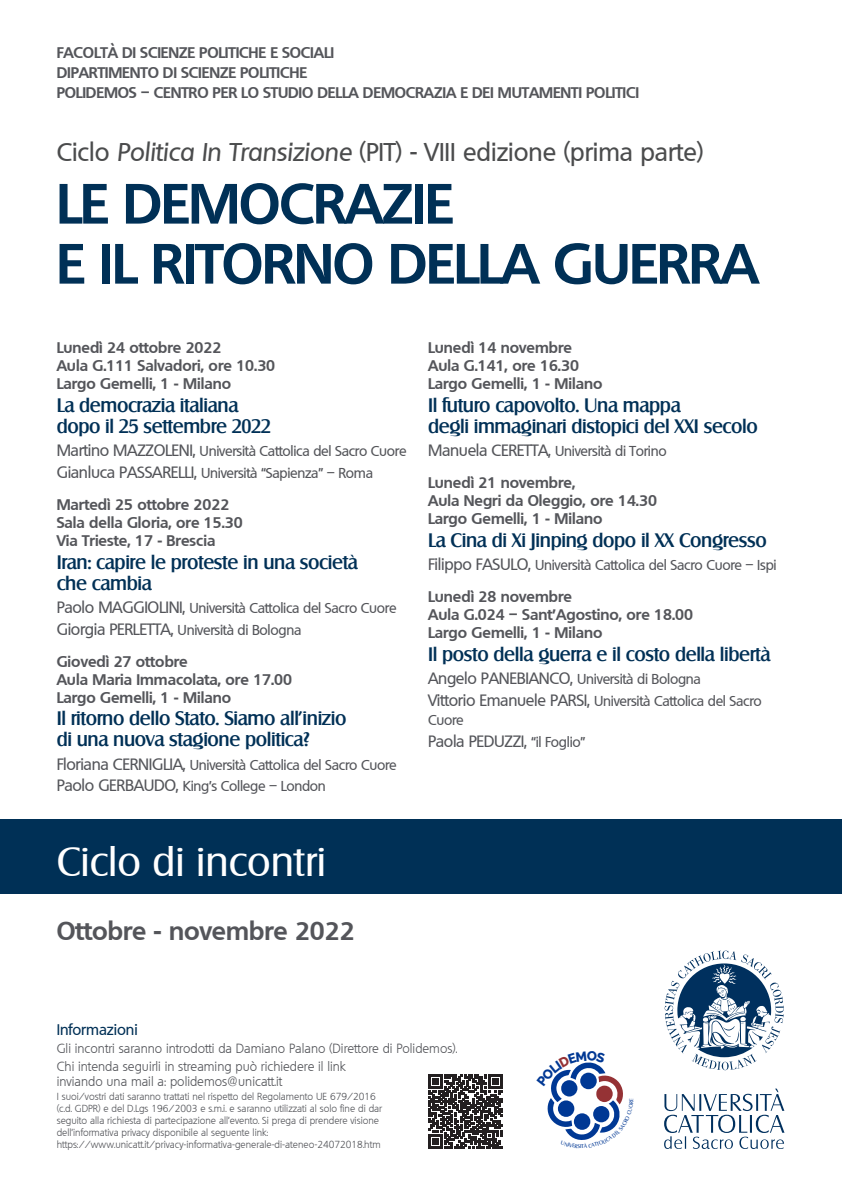
<style>
.page{position:relative;width:842px;height:1191px;background:#fff}
.page>*{position:absolute;margin:0;border:0;box-sizing:border-box;transform-origin:0 0}
.Titolo{font:700 55px/60px "Quebec";letter-spacing:-.015em;color:#003056}
.Evento{font:40px "Salzburg";color:#fff}
.Sopratitolo{font:500 25px "Quebec";color:#4b4c4d}
.Data{font:700 25px "Quebec";color:#54555a}
.Titolo_3{font:500 19px/21px "Salzburg";letter-spacing:-.02em;color:#003056}
.professore{font:500 16px "Quebec";letter-spacing:-.02em;color:#54555a}
.ora{font:700 15px/18px "Quebec";color:#54555a}
.Uni{font:700 15px "Quebec";letter-spacing:-.01em;color:#54555a}
.info_tit{font:500 15px "Quebec";color:#003056}
.professore-2{font:500 14px/19px "Quebec";letter-spacing:-.02em;color:#54555a}
.info{font:300 13px/15px "Quebec";color:#54555a}
.info-2{font:300 10px/12px "Quebec";color:#54555a}
.t1{font:5.3px "Salzburg";color:#003894}
.s1{font-style:italic}
.s2{font-size:16px}
.s3{font-size:14px}
</style>
<div class="page">
<div style="left:0;top:819px;width:842px;height:75px;background:#003056"></div>
<svg style="left:664px;top:950px;width:120px;height:120px"></svg>
<svg style="left:664px;top:1088px;width:120px;height:61px"></svg>
<svg style="left:428px;top:1074px;width:74px;height:74px"></svg>
<svg style="left:547px;top:1062px;width:76px;height:78px"></svg>
<p class="Uni" style="left:57px;top:43px;width:279px">FACOLTÀ DI SCIENZE POLITICHE E SOCIALI</p>
<p class="Uni" style="left:57px;top:62px;width:252px">DIPARTIMENTO DI SCIENZE POLITICHE</p>
<p class="Uni" style="left:57px;top:82px;width:584px">POLIDEMOS – CENTRO PER LO STUDIO DELLA DEMOCRAZIA E DEI MUTAMENTI POLITICI</p>
<p class="Sopratitolo" style="left:57px;top:135px;width:648px">Ciclo <span class="s1">Politica In Transizione</span> (PIT) - VIII edizione (prima parte)</p>
<p class="Titolo" style="left:57px;top:172px;width:703px">LE DEMOCRAZIE<br>E IL RITORNO DELLA GUERRA</p>
<p class="ora" style="left:57px;top:338px;width:220px">Lunedì 24 ottobre 2022<br>Aula G.111 Salvadori, ore 10.30<br>Largo Gemelli, 1 - Milano</p>
<p class="Titolo_3" style="left:57px;top:394px;width:216px">La democrazia italiana dopo il 25 settembre 2022</p>
<p class="professore-2" style="left:57px;top:441px;width:351px"><span class="s2">Martino MAZZOLENI,</span> Università Cattolica del Sacro Cuore</p>
<p class="professore-2" style="left:57px;top:463px;width:318px"><span class="s2">Gianluca PASSARELLI,</span> Università “Sapienza” – Roma</p>
<p class="ora" style="left:57px;top:495px;width:188px">Martedì 25 ottobre 2022<br>Sala della Gloria, ore 15.30<br>Via Trieste, 17 - Brescia</p>
<p class="Titolo_3" style="left:57px;top:551px;width:303px">Iran: capire le proteste in una società che cambia</p>
<p class="professore-2" style="left:57px;top:598px;width:341px"><span class="s2">Paolo MAGGIOLINI,</span> Università Cattolica del Sacro Cuore</p>
<p class="professore-2" style="left:57px;top:620px;width:246px"><span class="s2">Giorgia PERLETTA,</span> Università di Bologna</p>
<p class="ora" style="left:57px;top:652px;width:237px">Giovedì 27 ottobre<br>Aula Maria Immacolata, ore 17.00<br>Largo Gemelli, 1 - Milano</p>
<p class="Titolo_3" style="left:57px;top:708px;width:291px">Il ritorno dello Stato. Siamo all’inizio di una nuova stagione politica?</p>
<p class="professore-2" style="left:57px;top:755px;width:342px"><span class="s2">Floriana CERNIGLIA,</span> Università Cattolica del Sacro Cuore</p>
<p class="professore-2" style="left:57px;top:776px;width:271px"><span class="s2">Paolo GERBAUDO,</span> King’s College – London</p>
<p class="Evento" style="left:57px;top:837px;width:271px">Ciclo di incontri</p>
<p class="Data" style="left:57px;top:914px;width:299px">Ottobre - novembre 2022</p>
<p class="ora" style="left:428px;top:338px;width:176px">Lunedì 14 novembre<br>Aula G.141, ore 16.30<br>Largo Gemelli, 1 - Milano</p>
<p class="Titolo_3" style="left:428px;top:394px;width:331px">Il futuro capovolto. Una mappa<br>degli immaginari distopici del XXI secolo</p>
<p class="professore-2" style="left:428px;top:441px;width:240px"><span class="s2">Manuela CERETTA,</span> Università di Torino</p>
<p class="ora" style="left:428px;top:473px;width:230px">Lunedì 21 novembre,<br>Aula Negri da Oleggio, ore 14.30<br>Largo Gemelli, 1 - Milano</p>
<p class="Titolo_3" style="left:428px;top:529px;width:340px">La Cina di Xi Jinping dopo il XX Congresso</p>
<p class="professore-2" style="left:428px;top:555px;width:350px"><span class="s2">Filippo FASULO,</span> Università Cattolica del Sacro Cuore – Ispi</p>
<p class="ora" style="left:428px;top:587px;width:267px">Lunedì 28 novembre<br>Aula G.024 – Sant’Agostino, ore 18.00<br>Largo Gemelli, 1 - Milano</p>
<p class="Titolo_3" style="left:428px;top:643px;width:344px">Il posto della guerra e il costo della libertà</p>
<p class="professore-2" style="left:428px;top:669px;width:274px"><span class="s2">Angelo PANEBIANCO,</span> Università di Bologna</p>
<p class="professore-2" style="left:428px;top:691px;width:335px"><span class="s2">Vittorio Emanuele PARSI,</span> Università Cattolica del Sacro<br>Cuore</p>
<p class="professore" style="left:428px;top:730px;width:159px">Paola PEDUZZI, <span class="s3">“il Foglio”</span></p>
<p class="info_tit" style="left:57px;top:1019px;width:83px">Informazioni</p>
<p class="info" style="left:57px;top:1040px;width:402px">Gli incontri saranno introdotti da Damiano Palano (Direttore di Polidemos).</p>
<p class="info" style="left:57px;top:1058px;width:291px">Chi intenda seguirli in streaming può richiedere il link inviando una mail a: polidemos@unicatt.it</p>
<p class="info-2" style="left:57px;top:1090px;width:327px">I suoi/vostri dati saranno trattati nel rispetto del Regolamento UE 679/2016 (c.d. GDPR) e del D.Lgs 196/2003 e s.m.i. e saranno utilizzati al solo fine di dar seguito alla richiesta di partecipazione all’evento. Si prega di prendere visione dell’informativa privacy disponibile al seguente link: https://www.unicatt.it/privacy-informativa-generale-di-ateneo-24072018.htm</p>
<p class="t1" style="left:580px;top:1142px;width:3px">I</p>
</div>
